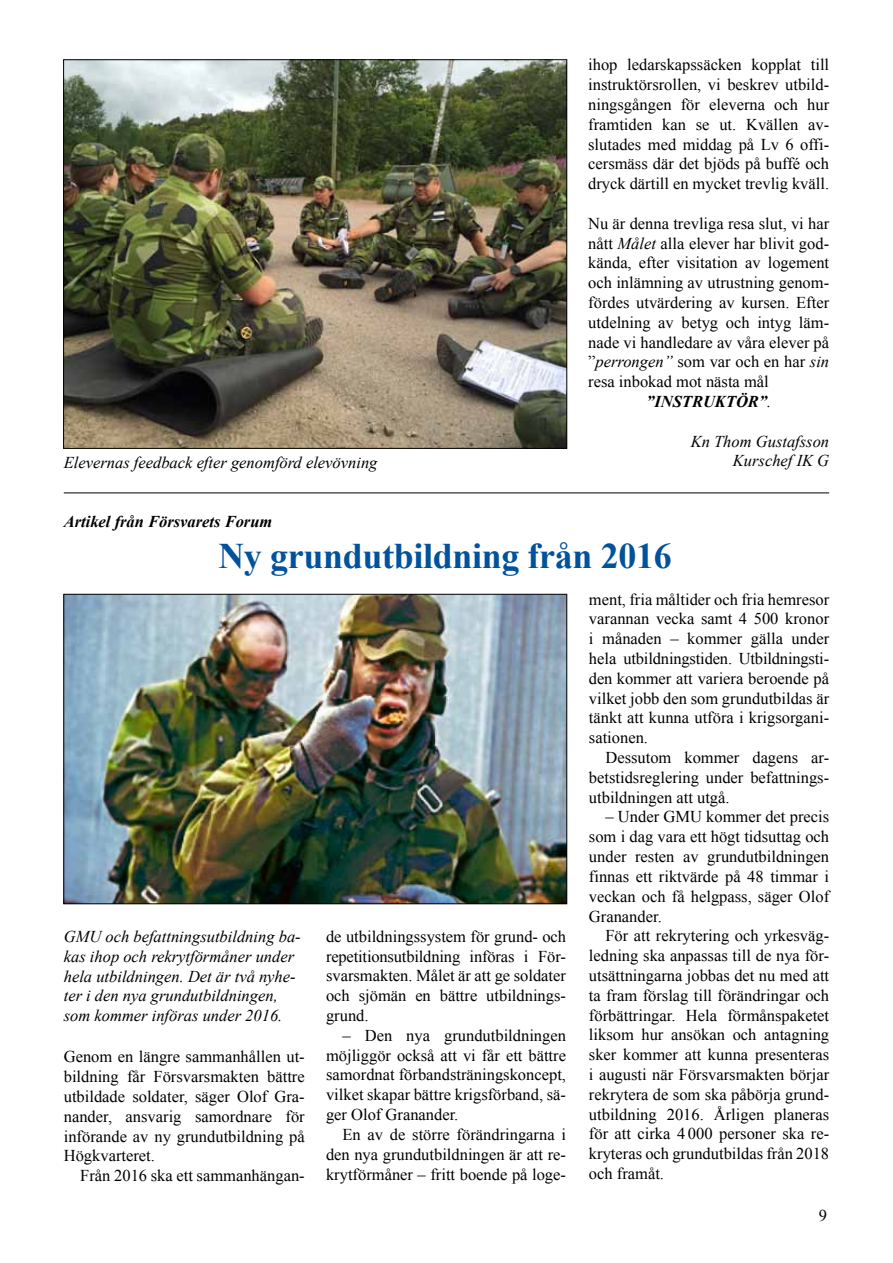
<style>
.page{position:relative;width:893px;height:1263px;background:#fff}
.page>*{position:absolute;margin:0;border:0;box-sizing:border-box;transform-origin:0 0}
.t1{font:700 36px "Times New Roman";letter-spacing:-.01em;color:#00529c}
.t2{font:16.5px/19.8px "Times New Roman";color:#000;text-align:justify}
.t3{font:italic 16.5px/19.8px "Times New Roman";color:#000;text-align:right}
.t4{font:italic 700 16.5px "Times New Roman";color:#000}
.s1{font-style:italic}
.s2{font-weight:400}
</style>
<div class="page">
<img style="left:65px;top:62px;width:500px;height:384px">
<img style="left:66px;top:596px;width:499px;height:306px">
<div style="left:64px;top:594px;width:503px;height:310px;border:1px solid #000"></div>
<hr style="left:64px;top:492px;width:765px;height:1px;background:#000">
<p class="t3" style="left:64px;top:452px;width:315px">Elevernas feedback efter genomförd elevövning</p>
<p class="t4" style="left:64px;top:510px;width:210px">Artikel från Försvarets Forum</p>
<p class="t2" style="left:588px;top:55px;width:242px">ihop ledarskapssäcken kopplat till instruktörsrollen, vi beskrev utbild&shy;ningsgången för eleverna och hur framtiden kan se ut. Kvällen av&shy;slutades med middag på Lv 6 offi&shy;cersmäss där det bjöds på buffé och dryck därtill en mycket trevlig kväll.</p>
<p class="t2" style="left:588px;top:213px;width:242px">Nu är denna trevliga resa slut, vi har</p>
<p class="t2" style="left:588px;top:233px;width:242px">nått <span class="s1">Målet</span> alla elever har blivit god-</p>
<p class="t2" style="left:588px;top:253px;width:242px">kända, efter visitation av logement</p>
<p class="t2" style="left:588px;top:273px;width:242px">och inlämning av utrustning genom-</p>
<p class="t2" style="left:588px;top:292px;width:242px">fördes utvärdering av kursen. Efter</p>
<p class="t2" style="left:588px;top:312px;width:242px">utdelning av betyg och intyg läm-</p>
<p class="t2" style="left:588px;top:332px;width:242px">nade vi handledare av våra elever på</p>
<p class="t2" style="left:588px;top:352px;width:242px">”<span class="s1">perrongen”</span> som var och en har <span class="s1">sin</span></p>
<p class="t2" style="left:588px;top:372px;width:182px">resa inbokad mot nästa mål</p>
<p class="t4" style="left:646px;top:390px;width:127px">”INSTRUKTÖR”<span class="s2">.</span></p>
<p class="t3" style="left:691px;top:431px;width:140px">Kn Thom Gustafsson<br>Kurschef IK G</p>
<h1 class="t1" style="left:218px;top:531px;width:455px">Ny grundutbildning från 2016</h1>
<p class="t2" style="left:589px;top:589px;width:242px">ment, fria måltider och fria hemresor varannan vecka samt 4 500 kronor i månaden – kommer gälla under hela utbildningstiden. Utbildningsti&shy;den kommer att variera beroende på vilket jobb den som grundutbildas är tänkt att kunna utföra i krigsorgani&shy;sationen.</p>
<p class="t2" style="left:589px;top:747px;width:242px;text-indent:16px">Dessutom kommer dagens ar&shy;betstidsreglering under befattnings&shy;utbildningen att utgå.</p>
<p class="t2" style="left:589px;top:807px;width:242px;text-indent:16px">– Under GMU kommer det precis som i dag vara ett högt tidsuttag och under resten av grundutbildningen finnas ett riktvärde på 48 timmar i veckan och få helgpass, säger Olof Granander.</p>
<p class="t2" style="left:589px;top:926px;width:242px;text-indent:16px">För att rekrytering och yrkesväg&shy;ledning ska anpassas till de nya för&shy;utsättningarna jobbas det nu med att ta fram förslag till förändringar och förbättringar. Hela förmånspaketet liksom hur ansökan och antagning sker kommer att kunna presenteras i augusti när Försvarsmakten börjar rekrytera de som ska påbörja grund&shy;utbildning 2016. Årligen planeras för att cirka 4 000 personer ska re&shy;kryteras och grundutbildas från 2018 och framåt.</p>
<p class="t2" style="left:326px;top:926px;width:242px">de utbildningssystem för grund- och repetitionsutbildning införas i För&shy;svarsmakten. Målet är att ge soldater och sjömän en bättre utbildnings&shy;grund.</p>
<p class="t2" style="left:326px;top:1025px;width:242px;text-indent:16px">– Den nya grundutbildningen möjliggör också att vi får ett bättre samordnat förbandsträningskoncept, vilket skapar bättre krigsförband, sä&shy;ger Olof Granander.</p>
<p class="t2" style="left:326px;top:1124px;width:242px;text-indent:16px">En av de större förändringarna i den nya grundutbildningen är att re&shy;krytförmåner – fritt boende på loge-</p>
<p class="t3" style="left:64px;top:926px;width:237px;text-align:left">GMU och befattningsutbildning ba&shy;kas ihop och rekrytförmåner under hela utbildningen. Det är två nyhe&shy;ter i den nya grundutbildningen, som kommer införas under 2016.</p>
<p class="t2" style="left:64px;top:1047px;width:242px">Genom en längre sammanhållen ut&shy;bildning får Försvarsmakten bättre utbildade soldater, säger Olof Gra&shy;nander, ansvarig samordnare för införande av ny grundutbildning på Högkvarteret.</p>
<p class="t2" style="left:80px;top:1165px;width:226px">Från 2016 ska ett sammanhängan-</p>
<p class="t2" style="left:819px;top:1205px;width:10px">9</p>
</div>
